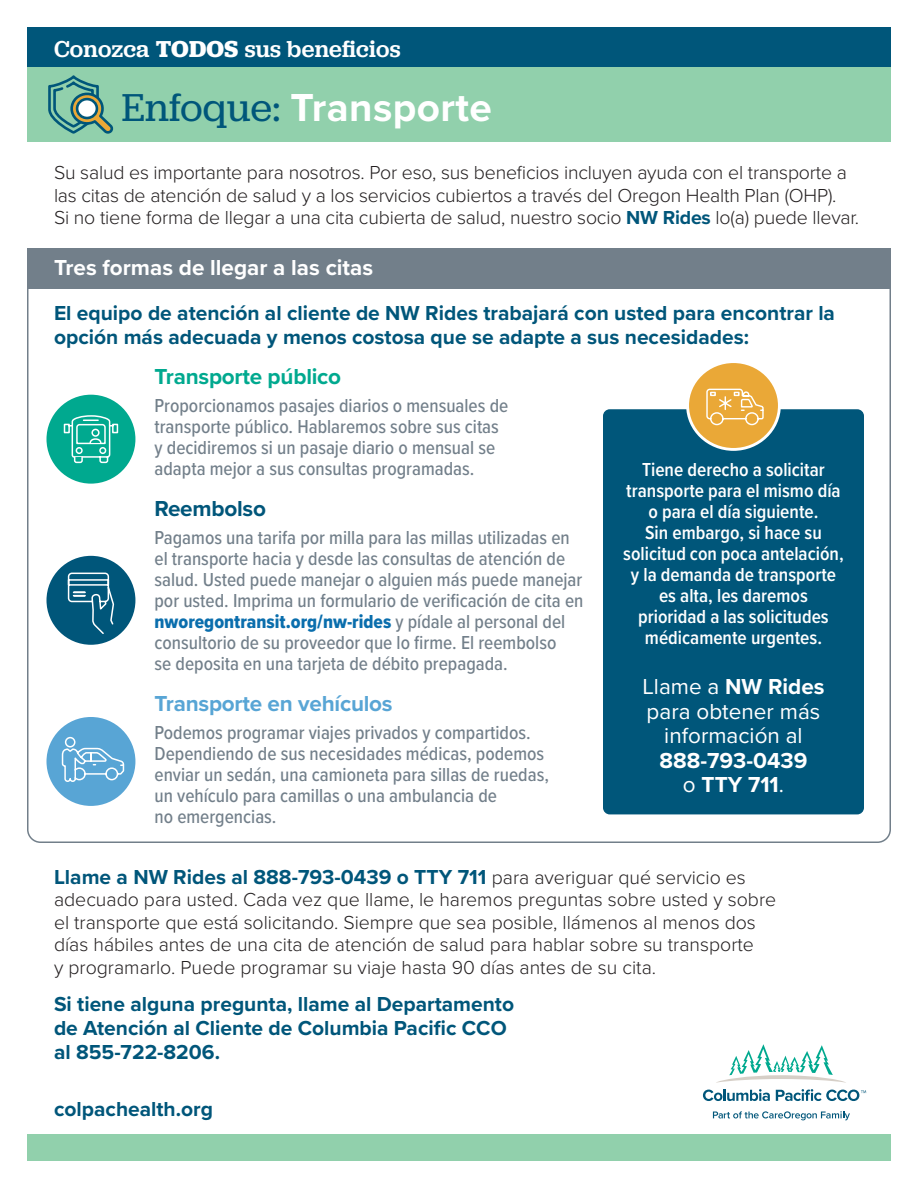
<style>
.page{position:relative;width:918px;height:1188px;background:#fff}
.page>*{position:absolute;margin:0;border:0;box-sizing:border-box;transform-origin:0 0}
.t1{font:700 40.5px "Proxima Nova";letter-spacing:.01em;color:#fff}
.t2{font:500 24px "Jubilat";letter-spacing:.01em;color:#fff}
.t3{font:700 22.5px/24.6px "Proxima Nova";color:#fff;text-align:center}
.t4{font:22.5px/24.6px "Proxima Nova";color:#fff;text-align:center}
.t5{font:700 22.5px "Proxima Nova";letter-spacing:-.01em;color:#58a5d5}
.t6{font:700 22.5px "Proxima Nova";letter-spacing:-.01em;color:#00a98f}
.t7{font:700 22.5px "Proxima Nova";letter-spacing:-.01em;color:#00567a}
.Body{font:700 21px/24px "Proxima Nova";color:#00567a}
.Condensed_body_copy{font:500 19.5px/21px "Proxima Nova Cond";color:#727f8a}
.Body-2{font:300 19.5px/22.5px "Proxima Nova";color:#231f20}
.t8{font:600 19.5px/21px "Proxima Nova Cond";color:#fff;text-align:center}
.s1{font-weight:700}
.s2{font-family:"Jubilat";font-weight:400;color:#00567a}
.s3{font-weight:700;color:#00567a}
.s4{font-family:"Proxima Nova Cond Extrabld";font-weight:400;color:#0a6ead}
.s5{font-weight:400}
.s6{font-weight:300;font-size:19.5px;color:#231f20}
</style>
<div class="page">
<svg style="left:716px;top:1044px;width:130px;height:39px"></svg>
<svg style="left:713px;top:1111px;width:137px;height:9px"></svg>
<svg style="left:703px;top:1089px;width:67px;height:12px"></svg>
<svg style="left:776px;top:1089px;width:90px;height:12px"></svg>
<div style="left:27px;top:27px;width:864px;height:41px;background:#00567a"></div>
<div style="left:27px;top:68px;width:864px;height:74px;background:#91d0ac"></div>
<svg style="left:48px;top:75px;width:66px;height:59px"></svg>
<div style="left:77px;top:99px;width:20px;height:19px;background:#fff;border-radius:50%"></div>
<div style="left:76px;top:98px;width:22px;height:21px;border:3px solid #00567a;border-radius:50%"></div>
<div style="left:27px;top:1134px;width:864px;height:27px;background:#91d0ac"></div>
<div style="left:27px;top:248px;width:864px;height:40px;background:#727f8a"></div>
<div style="left:46px;top:717px;width:89px;height:89px;background:#58a5d5;border-radius:50%"></div>
<div style="left:46px;top:395px;width:89px;height:89px;background:#00a98f;border-radius:50%"></div>
<svg style="left:63px;top:415px;width:56px;height:49px"></svg>
<div style="left:46px;top:556px;width:89px;height:89px;background:#00567a;border-radius:50%"></div>
<svg style="left:61px;top:572px;width:64px;height:219px"></svg>
<div style="left:603px;top:409px;width:261px;height:405px;background:#00567a;border-radius:7px"></div>
<div style="left:688px;top:362px;width:91px;height:87px;background:#eaa837;border-radius:50%"></div>
<div style="left:686px;top:360px;width:95px;height:91px;border:3px solid #fff;border-radius:50%"></div>
<svg style="left:706px;top:388px;width:58px;height:38px"></svg>
<p class="t2" style="left:54px;top:33px;width:348px">Conozca <span class="s1">TODOS</span> sus beneficios</p>
<p class="t1" style="left:122px;top:77px;width:372px"><span class="s2">Enfoque:</span> Transporte</p>
<p class="Body-2" style="left:54px;top:161px;width:807px">Su salud es importante para nosotros. Por eso, sus beneficios incluyen ayuda con el transporte a las citas de atención de salud y a los servicios cubiertos a través del Oregon Health Plan (OHP).<br>Si no tiene forma de llegar a una cita cubierta de salud, nuestro socio <span class="s3">NW Rides</span> lo(a) puede llevar.</p>
<p class="t3" style="left:54px;top:255px;width:321px">Tres formas de llegar a las citas</p>
<p class="Body" style="left:54px;top:300px;width:783px">El equipo de atención al cliente de NW Rides trabajará con usted para encontrar la opción más adecuada y menos costosa que se adapte a sus necesidades:</p>
<p class="t6" style="left:154px;top:359px;width:188px">Transporte público</p>
<p class="Condensed_body_copy" style="left:154px;top:394px;width:355px">Proporcionamos pasajes diarios o mensuales de transporte público. Hablaremos sobre sus citas y decidiremos si un pasaje diario o mensual se adapta mejor a sus consultas programadas.</p>
<p class="t7" style="left:154px;top:491px;width:113px">Reembolso</p>
<p class="Condensed_body_copy" style="left:154px;top:526px;width:430px">Pagamos una tarifa por milla para las millas utilizadas en el transporte hacia y desde las consultas de atención de salud. Usted puede manejar o alguien más puede manejar por usted. Imprima un formulario de verificación de cita en <span class="s4">nworegontransit.org/nw-rides</span> y pídale al personal del consultorio de su proveedor que lo firme. El reembolso<br>se deposita en una tarjeta de débito prepagada.</p>
<p class="t5" style="left:154px;top:686px;width:240px">Transporte en vehículos</p>
<p class="Condensed_body_copy" style="left:154px;top:721px;width:396px">Podemos programar viajes privados y compartidos.<br>Dependiendo de sus necesidades médicas, podemos enviar un sedán, una camioneta para sillas de ruedas, un vehículo para camillas o una ambulancia de<br>no emergencias.</p>
<p class="t8" style="left:626px;top:458px;width:216px">Tiene derecho a solicitar transporte para el mismo día o para el día siguiente.</p>
<p class="t8" style="left:623px;top:521px;width:222px">Sin embargo, si hace su solicitud con poca antelación, y la demanda de transporte es alta, les daremos prioridad a las solicitudes médicamente urgentes.</p>
<p class="t4" style="left:642px;top:673px;width:184px">Llame a <span class="s1">NW Rides </span>para obtener más información al</p>
<p class="t3" style="left:660px;top:748px;width:149px">888-793-0439 <span class="s5">o</span> TTY 711<span class="s5">.</span></p>
<p class="Body" style="left:54px;top:864px;width:693px">Llame a NW Rides al 888-793-0439 o TTY 711 <span class="s6">para averiguar qué servicio es</span></p>
<p class="Body-2" style="left:54px;top:887px;width:724px">adecuado para usted. Cada vez que llame, le haremos preguntas sobre usted y sobre el transporte que está solicitando. Siempre que sea posible, llámenos al menos dos días hábiles antes de una cita de atención de salud para hablar sobre su transporte<br>y programarlo. Puede programar su viaje hasta 90 días antes de su cita.</p>
<p class="Body" style="left:54px;top:992px;width:462px">Si tiene alguna pregunta, llame al Departamento de Atención al Cliente de Columbia Pacific CCO al 855-722-8206.</p>
<p class="Body" style="left:54px;top:1096px;width:160px">colpachealth.org</p>
</div>
